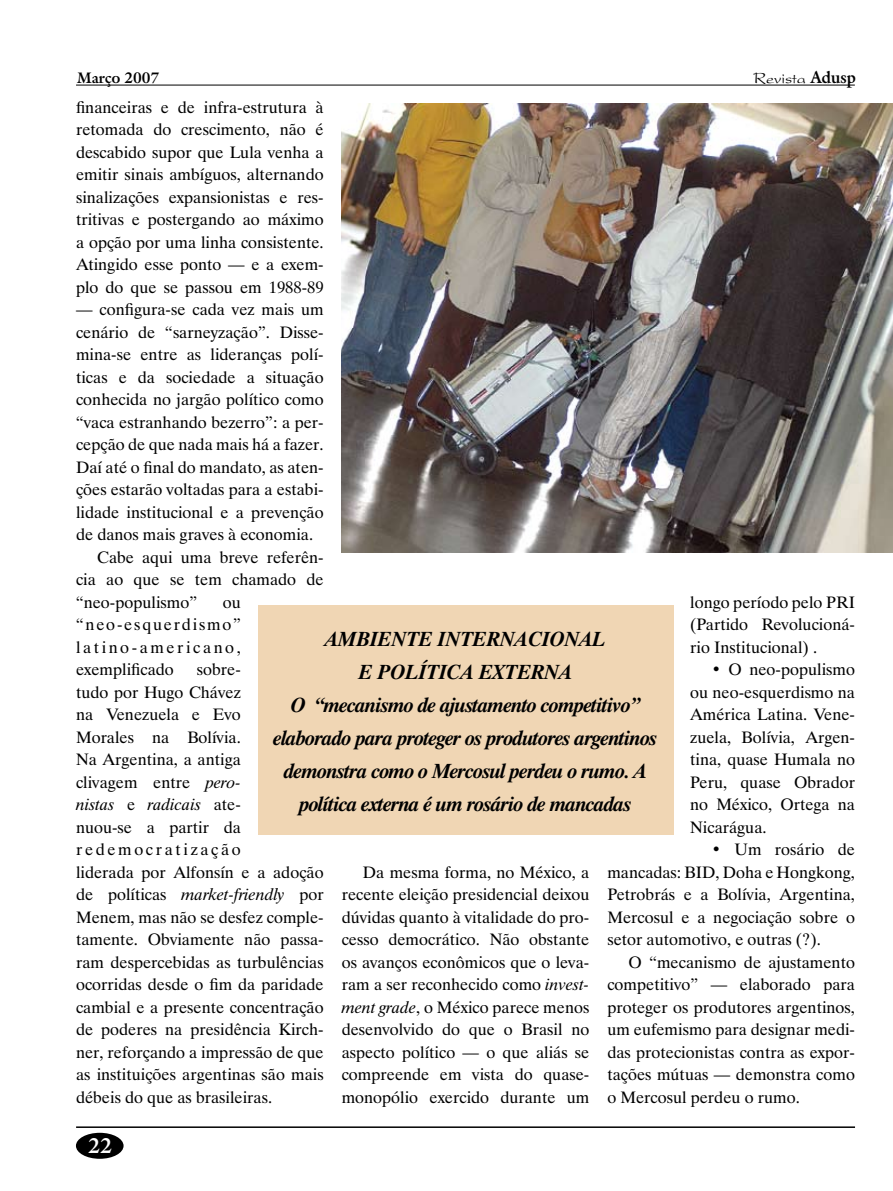
<style>
.page{position:relative;width:893px;height:1191px;background:#fff}
.page>*{position:absolute;margin:0;border:0;box-sizing:border-box;transform-origin:0 0}
.t1{font:italic 700 21px/33px "Dutch 801 BT";letter-spacing:-.03em;color:#000;text-align:center}
.t2{font:700 21px "Galliard IT Cby BT";color:#fff}
.t3{font:16.5px/22.5px "Dutch 801 BT";color:#000;text-align:justify}
.t4{font:16.5px "President";color:#000}
.t5{font:700 15px "Galliard IT Cby BT";color:#000}
.s1{font-family:"Galliard IT Cby BT";font-weight:700}
.s2{font-style:italic}
</style>
<div class="page">
<hr style="left:76px;top:1126px;width:779px;height:2px;background:#000">
<div style="left:76px;top:1132px;width:48px;height:26px;background:#000;border-radius:50%"></div>
<hr style="left:76px;top:85px;width:779px;height:1px;background:#000">
<div style="left:258px;top:605px;width:415px;height:230px;background:#f0d6b4"></div>
<img style="left:341px;top:103px;width:552px;height:449px">
<p class="t5" style="left:77px;top:68px;width:84px">Março 2007</p>
<p class="t4" style="left:754px;top:69px;width:104px">Revista <span class="s1">Adusp</span></p>
<p class="t3" style="left:76px;top:95px;width:249px">financeiras e de infra-estrutura à retomada do crescimento, não é descabido supor que Lula venha a emitir sinais ambíguos, alternando sinalizações expansionistas e res&shy;tritivas e postergando ao máximo a opção por uma linha consistente.<br>Atingido esse ponto — e a exem&shy;plo do que se passou em 1988-89</p>
<p class="t3" style="left:76px;top:298px;width:249px">— configura-se cada vez mais um</p>
<p class="t3" style="left:76px;top:320px;width:249px">cenário de “sarneyzação”. Disse-</p>
<p class="t3" style="left:76px;top:343px;width:249px">mina-se entre as lideranças polí-</p>
<p class="t3" style="left:76px;top:365px;width:249px">ticas e da sociedade a situação</p>
<p class="t3" style="left:76px;top:388px;width:249px">conhecida no jargão político como</p>
<p class="t3" style="left:76px;top:410px;width:249px">“vaca estranhando bezerro”: a per-</p>
<p class="t3" style="left:76px;top:433px;width:249px">cepção de que nada mais há a fazer.</p>
<p class="t3" style="left:76px;top:455px;width:249px">Daí até o final do mandato, as aten-</p>
<p class="t3" style="left:76px;top:478px;width:249px">ções estarão voltadas para a estabi-</p>
<p class="t3" style="left:76px;top:500px;width:249px">lidade institucional e a prevenção</p>
<p class="t3" style="left:76px;top:523px;width:239px">de danos mais graves à economia.</p>
<p class="t3" style="left:97px;top:545px;width:228px">Cabe aqui uma breve referên-</p>
<p class="t3" style="left:76px;top:568px;width:249px">cia ao que se tem chamado de</p>
<p class="t3" style="left:76px;top:590px;width:123px">“neo-populismo”</p>
<p class="t3" style="left:690px;top:590px;width:166px">longo período pelo PRI (Partido Revolucioná&shy;rio Institucional) .</p>
<p class="t3" style="left:690px;top:658px;width:166px;text-indent:21px">• O neo-populismo ou neo-esquerdismo na América Latina. Vene&shy;zuela, Bolívia, Argen&shy;tina, quase Humala no Peru, quase Obrador no México, Ortega na Nicarágua.</p>
<p class="t3" style="left:607px;top:838px;width:249px;text-indent:104px">• Um rosário de mancadas: BID, Doha e Hongkong, Petrobrás e a Bolívia, Argentina, Mercosul e a negociação sobre o setor automotivo, e outras (?).</p>
<p class="t3" style="left:607px;top:950px;width:249px;text-indent:21px">O “mecanismo de ajustamento competitivo” — elaborado para proteger os produtores argentinos, um eufemismo para designar medi&shy;das protecionistas contra as expor&shy;tações mútuas — demonstra como o Mercosul perdeu o rumo.</p>
<p class="t3" style="left:76px;top:590px;width:166px;text-indent:147px">ou “neo-esquerdismo” latino-americano, exemplificado</p>
<p class="t1" style="left:274px;top:621px;width:385px">AMBIENTE INTERNACIONAL<br>E POLÍTICA EXTERNA<br>O “mecanismo de ajustamento competitivo” elaborado para proteger os produtores argentinos demonstra como o Mercosul perdeu o rumo. A política externa é um rosário de mancadas</p>
<p class="t3" style="left:76px;top:658px;width:249px;text-align:left;text-indent:121px">sobre-<br>tudo por Hugo Chávez<br>na Venezuela e Evo<br>Morales na Bolívia.<br>Na Argentina, a antiga<br>clivagem entre <span class="s2">pero-<br>nistas</span> e <span class="s2">radicais</span> ate-<br>nuou-se a partir da redemocratização<br>liderada por Alfonsín e a adoção de políticas <span class="s2">market-friendly</span> por<br>Menem, mas não se desfez comple&shy;tamente. Obviamente não passa&shy;ram despercebidas as turbulências ocorridas desde o fim da paridade cambial e a presente concentração de poderes na presidência Kirch&shy;ner, reforçando a impressão de que as instituições argentinas são mais débeis do que as brasileiras.</p>
<p class="t3" style="left:342px;top:860px;width:249px;text-indent:21px">Da mesma forma, no México, a recente eleição presidencial deixou dúvidas quanto à vitalidade do pro&shy;cesso democrático. Não obstante os avanços econômicos que o leva&shy;ram a ser reconhecido como <span class="s2">invest&shy;ment grade</span>, o México parece menos desenvolvido do que o Brasil no aspecto político — o que aliás se compreende em vista do quase&shy;monopólio exercido durante um</p>
<p class="t2" style="left:88px;top:1131px;width:26px">22</p>
</div>
